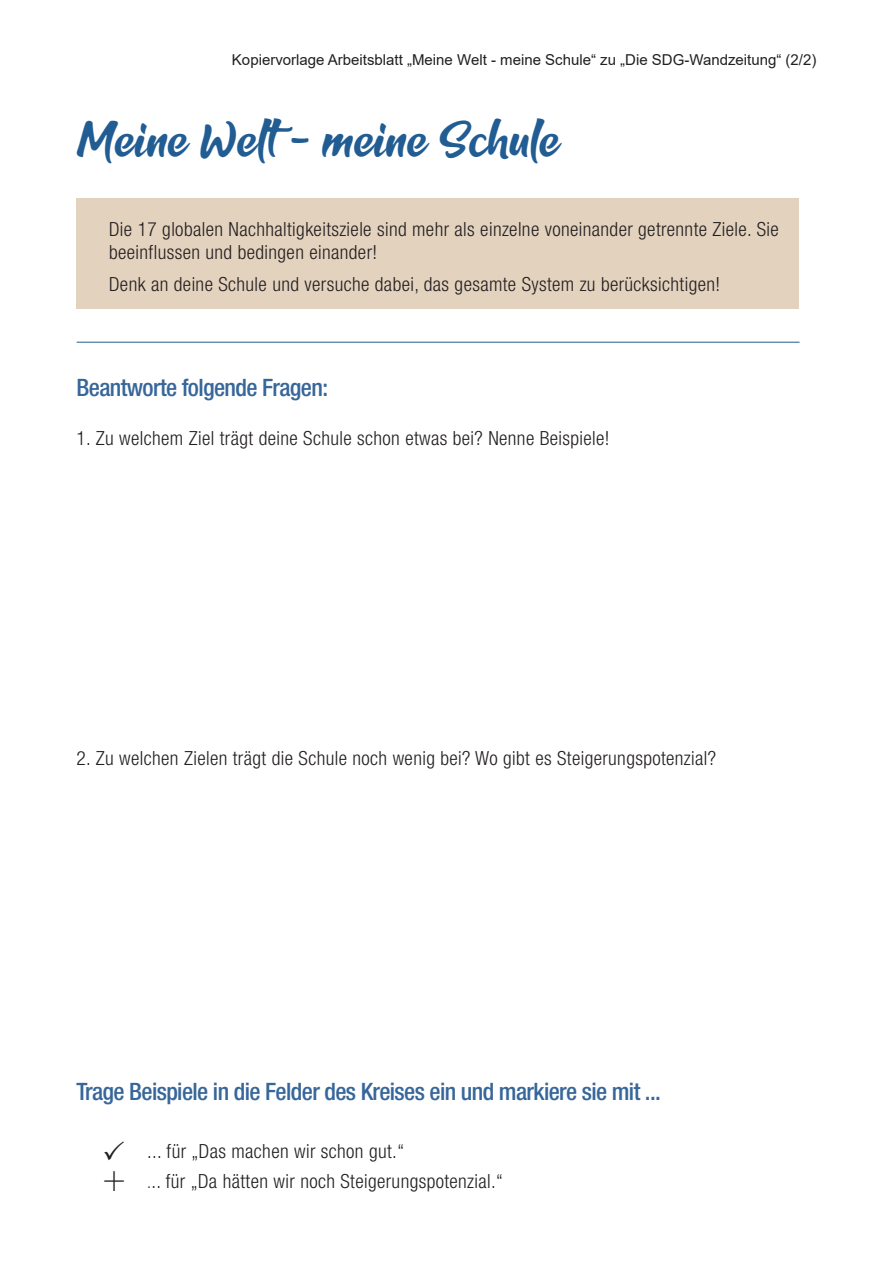
<style>
.page{position:relative;width:893px;height:1263px;background:#fff}
.page>*{position:absolute;margin:0;border:0;box-sizing:border-box;transform-origin:0 0}
.t1{font:45px "Youthome";color:#215c93}
.t2{font:500 condensed 24px "Helvetica Neue LT Pro";letter-spacing:-.025em;color:#37669a}
.t3{font:300 condensed 19.5px/30px "Helvetica Neue LT Pro";letter-spacing:.02em;color:#231f20}
.t4{font:15px "Arial";color:#231f20}
.s1{font-size:16.5px}
</style>
<div class="page">
<div style="left:77px;top:198px;width:722px;height:110px;background:#e3d2be"></div>
<hr style="left:77px;top:342px;width:722px;height:1px;background:#215c93">
<p class="t4" style="left:232px;top:49px;width:586px">Kopiervorlage Arbeitsblatt „Meine Welt - meine Schule“ zu „Die SDG-Wandzeitung“ (2/2)</p>
<p class="t1" style="left:77px;top:112px;width:484px">Meine Welt - meine Schule</p>
<p class="t3" style="left:109px;top:217px;width:671px;line-height:23.4px">Die 17 globalen Nachhaltigkeitsziele sind mehr als einzelne voneinander getrennte Ziele. Sie beeinflussen und bedingen einander!</p>
<p class="t3" style="left:109px;top:269px;width:613px">Denk an deine Schule und versuche dabei, das gesamte System zu berücksichtigen!</p>
<p class="t2" style="left:77px;top:373px;width:253px">Beantworte folgende Fragen:</p>
<p class="t3" style="left:77px;top:422px;width:535px">1. Zu welchem Ziel trägt deine Schule schon etwas bei? Nenne Beispiele!</p>
<p class="t3" style="left:77px;top:742px;width:641px">2. Zu welchen Zielen trägt die Schule noch wenig bei? Wo gibt es Steigerungspotenzial?</p>
<p class="t2" style="left:77px;top:1077px;width:586px">Trage Beispiele in die Felder des Kreises ein und markiere sie mit ...</p>
<p class="t3" style="left:147px;top:1135px;width:358px">... für „Das machen wir schon gut.“<br><span class="s1">.</span>.. für „Da hätten wir noch Steigerungspotenzial.“</p>
</div>
